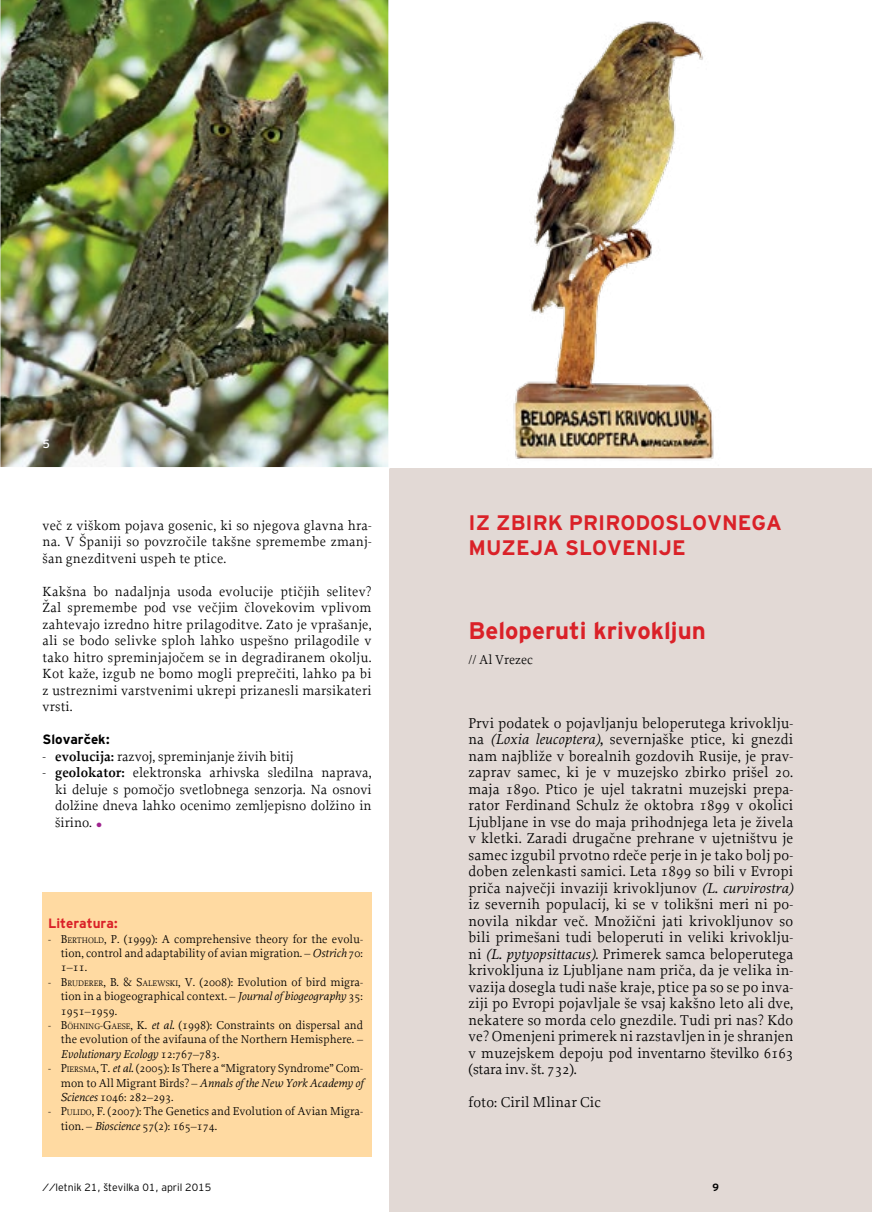
<style>
.page{position:relative;width:872px;height:1212px;background:#fff}
.page>*{position:absolute;margin:0;border:0;box-sizing:border-box;transform-origin:0 0}
.t1{font:700 24px "Interstate Bold Mono CE";color:#da2128}
.t2{font:700 21px/25.2px "Interstate Bold Mono CE";color:#da2128}
.t3{font:15px/16.5px "Proforma";letter-spacing:-.01em;color:#000;text-align:justify}
.t4{font:15px "Proforma";letter-spacing:.01em;color:#000}
.t5{font:13.95px/16.5px "Proforma";letter-spacing:.015em;color:#000;text-align:justify}
.t6{font:700 13.5px "Interstate Bold Mono CE";color:#da2128}
.t7{font:700 13.5px "Interstate Bold Mono CE";color:#000}
.t8{font:13.5px "Proforma";color:#000}
.t9{font:12px/14.4px "Proforma";color:#000;text-align:justify}
.t10{font:italic 12px "Proforma Book Italic CE";color:#000}
.t11{font:500 12px "Interstate Regular Mono CE";color:#fff}
.t12{font:300 10.5px "Interstate Light Mono CE";color:#000}
.t13{font:700 10.5px "Interstate Bold Mono CE";color:#000}
.s1{font-family:"Proforma Bold CE";font-weight:700}
.s2{font-size:24px;color:#9f248f}
.s3{font-style:inherit}
.s4{font-size:8.4px}
.s5{font-family:"Proforma Book Italic CE";font-style:italic}
.s6{font-family:"Proforma";font-style:normal}
</style>
<div class="page">
<div style="left:390px;top:467px;width:482px;height:745px;background:#e2d9d5"></div>
<img style="left:0;top:0;width:389px;height:467px">
<div style="left:43px;top:893px;width:328px;height:264px;background:#ffdaa2"></div>
<img style="left:513px;top:21px;width:201px;height:439px">
<p class="t11" style="left:43px;top:437px;width:9px">5</p>
<p class="t5" style="left:43px;top:517px;width:330px">več z viškom pojava gosenic, ki so njegova glavna hra&shy;na. V Španiji so povzročile takšne spremembe zmanj&shy;šan gnezditveni uspeh te ptice.</p>
<p class="t5" style="left:43px;top:583px;width:330px">Kakšna bo nadaljnja usoda evolucije ptičjih selitev?<br>Žal spremembe pod vse večjim človekovim vplivom zahtevajo izredno hitre prilagoditve. Zato je vprašanje, ali se bodo selivke sploh lahko uspešno prilagodile v tako hitro spreminjajočem se in degradiranem okolju.<br>Kot kaže, izgub ne bomo mogli preprečiti, lahko pa bi z ustreznimi varstvenimi ukrepi prizanesli marsikateri vrsti.</p>
<p class="t7" style="left:43px;top:731px;width:69px">Slovarček:</p>
<p class="t5" style="left:43px;top:748px;width:253px">- <span class="s1">evolucija:</span> razvoj, spreminjanje živih bitij</p>
<p class="t5" style="left:55px;top:764px;width:318px;text-indent:-13px">- <span class="s1">geolokator:</span> elektronska arhivska sledilna naprava, ki deluje s pomočjo svetlobnega senzorja. Na osnovi dolžine dneva lahko ocenimo zemljepisno dolžino in širino. <span class="s2">•</span></p>
<p class="t6" style="left:48px;top:916px;width:72px">Literatura:</p>
<p class="t9" style="left:61px;top:931px;width:304px;text-indent:-13px">- <span class="s3">B</span><span class="s4">ERTHOLD</span><span class="s3">, P.</span> (1999): A comprehensive theory for the evolu&shy;tion, control and adaptability of avian migration. – <span class="s5">Ostrich</span> 70:<br>1–11.</p>
<p class="t9" style="left:61px;top:974px;width:304px;text-indent:-13px">- <span class="s3">B</span><span class="s4">RUDERER</span><span class="s3">, B. &amp; S</span><span class="s4">ALEWSKI</span><span class="s3">, V.</span> (2008): Evolution of bird migra&shy;tion in a biogeographical context. – <span class="s5">Journal of biogeography</span> 35:<br>1951–1959.</p>
<p class="t9" style="left:48px;top:1018px;width:316px;text-align:right">- <span class="s3">B</span><span class="s4">ÖHNING</span><span class="s3">-G</span><span class="s4">AESE</span><span class="s3">, K.</span> <span class="s5">et al.</span> (1998): Constraints on dispersal and the evolution of the avifauna of the Northern Hemisphere. –</p>
<p class="t10" style="left:61px;top:1046px;width:160px">Evolutionary Ecology <span class="s6">12:767–783.</span></p>
<p class="t9" style="left:48px;top:1061px;width:316px">- <span class="s3">P</span><span class="s4">IERSMA</span><span class="s3">, T.</span> <span class="s5">et al.</span> (2005): Is There a “Migratory Syndrome” Com-</p>
<p class="t10" style="left:61px;top:1075px;width:304px"><span class="s6">mon to All Migrant Birds? –</span> Annals of the New York Academy of</p>
<p class="t9" style="left:61px;top:1090px;width:114px"><span class="s5">Sciences</span> 1046: 282–293.</p>
<p class="t9" style="left:61px;top:1104px;width:304px;text-indent:-13px">- <span class="s3">P</span><span class="s4">ULIDO</span><span class="s3">, F.</span> (2007): The Genetics and Evolution of Avian Migra&shy;tion. – <span class="s5">Bioscience</span> 57(2): 165–174.</p>
<h2 class="t2" style="left:468px;top:510px;width:315px">IZ ZBIRK PRIRODOSLOVNEGA<br>MUZEJA SLOVENIJE</h2>
<h1 class="t1" style="left:468px;top:617px;width:239px">Beloperuti krivokljun</h1>
<p class="t8" style="left:468px;top:651px;width:66px">// Al Vrezec</p>
<p class="t3" style="left:468px;top:714px;width:326px">Prvi podatek o pojavljanju beloperutega krivoklju&shy;na <span class="s5">(Loxia leucoptera),</span> severnjaške ptice, ki gnezdi nam najbliže v borealnih gozdovih Rusije, je prav&shy;zaprav samec, ki je v muzejsko zbirko prišel 20. maja 1890. Ptico je ujel takratni muzejski prepa&shy;rator Ferdinand Schulz že oktobra 1899 v okolici Ljubljane in vse do maja prihodnjega leta je živela v kletki. Zaradi drugačne prehrane v ujetništvu je samec izgubil prvotno rdeče perje in je tako bolj po&shy;doben zelenkasti samici. Leta 1899 so bili v Evropi priča največji invaziji krivokljunov <span class="s5">(L. curvirostra) </span>iz severnih populacij, ki se v tolikšni meri ni po&shy;novila nikdar več. Množični jati krivokljunov so bili primešani tudi beloperuti in veliki krivoklju&shy;ni <span class="s5">(L. pytyopsittacus)</span>. Primerek samca beloperutega krivokljuna iz Ljubljane nam priča, da je velika in&shy;vazija dosegla tudi naše kraje, ptice pa so se po inva&shy;ziji po Evropi pojavljale še vsaj kakšno leto ali dve, nekatere so morda celo gnezdile. Tudi pri nas? Kdo ve? Omenjeni primerek ni razstavljen in je shranjen v muzejskem depoju pod inventarno številko 6163 (stara inv. št. 732).</p>
<p class="t4" style="left:468px;top:1093px;width:134px">foto: Ciril Mlinar Cic</p>
<p class="t12" style="left:43px;top:1181px;width:170px">//letnik 21, številka 01, april 2015</p>
<p class="t13" style="left:712px;top:1181px;width:8px">9</p>
</div>
